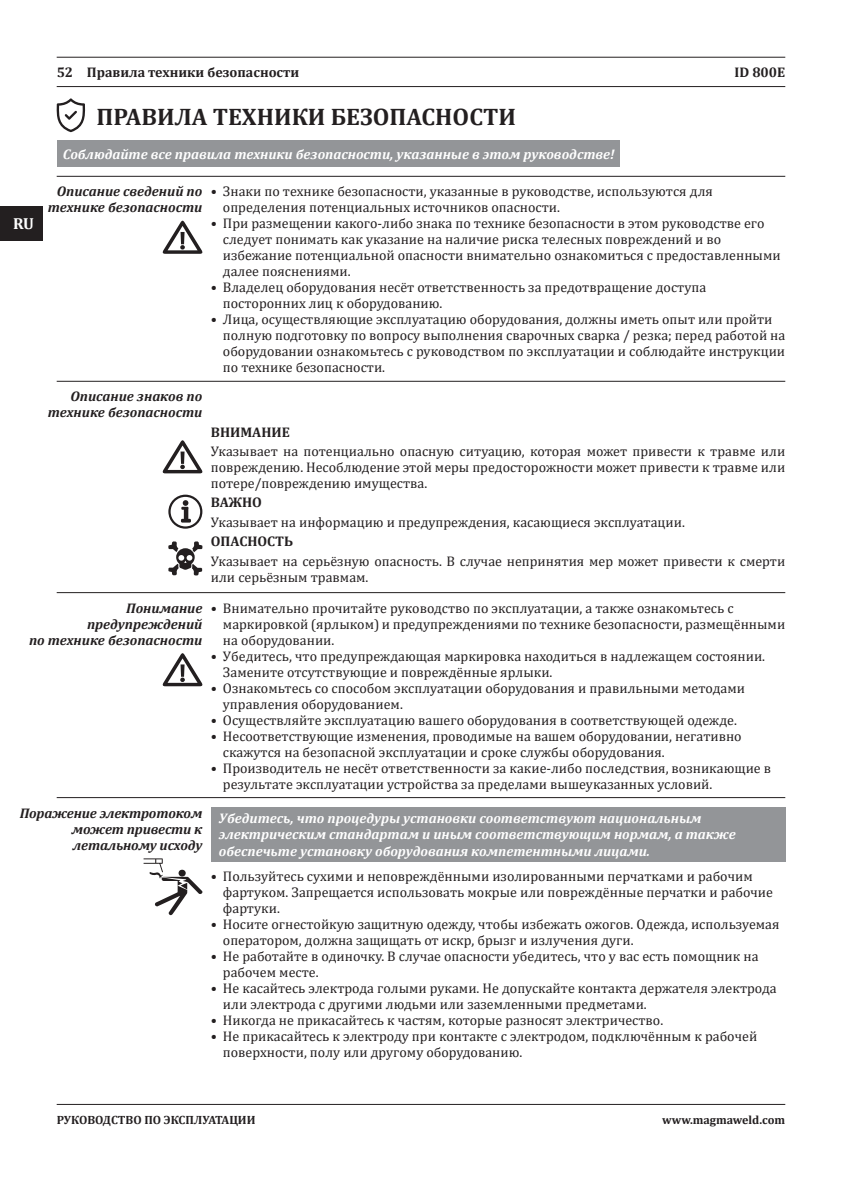
<style>
.page{position:relative;width:842px;height:1191px;background:#fff}
.page>*{position:absolute;margin:0;border:0;box-sizing:border-box;transform-origin:0 0}
.t1{font:700 24px "Cambria";color:#231f20}
.t2{font:700 16px "Cambria";color:#fff}
.t3{font:14px/16px "Cambria";color:#231f20}
.t4{font:italic 700 14px/16px "Cambria";color:#fff}
.t5{font:italic 700 14px/16px "Cambria";color:#231f20;text-align:right}
.t6{font:700 14px "Cambria";color:#231f20}
.t7{font:700 12px "Cambria";color:#231f20}
</style>
<div class="page">
<hr style="left:57px;top:1104px;width:728px;height:1px;background:#231f20">
<div style="left:0;top:206px;width:43px;height:34px;background:#231f20"></div>
<hr style="left:57px;top:57px;width:728px;height:1px;background:#231f20">
<hr style="left:57px;top:86px;width:728px;height:1px;background:#231f20">
<div style="left:57px;top:141px;width:562px;height:26px;background:#939598"></div>
<hr style="left:57px;top:176px;width:728px;height:1px;background:#231f20">
<hr style="left:57px;top:381px;width:728px;height:1px;background:#231f20">
<hr style="left:57px;top:592px;width:728px;height:1px;background:#231f20">
<hr style="left:57px;top:797px;width:728px;height:1px;background:#231f20">
<svg style="left:162px;top:221px;width:41px;height:33px"></svg>
<svg style="left:162px;top:653px;width:41px;height:33px"></svg>
<svg style="left:162px;top:440px;width:41px;height:33px"></svg>
<svg style="left:168px;top:494px;width:34px;height:34px"></svg>
<svg style="left:168px;top:541px;width:34px;height:34px"></svg>
<div style="left:211px;top:806px;width:574px;height:55px;background:#939598"></div>
<svg style="left:56px;top:98px;width:29px;height:34px"></svg>
<svg style="left:144px;top:858px;width:58px;height:57px"></svg>
<p class="t2" style="left:13px;top:213px;width:22px">RU</p>
<p class="t6" style="left:57px;top:63px;width:18px">52</p>
<p class="t6" style="left:87px;top:63px;width:214px">Правила техники безопасности</p>
<h1 class="t1" style="left:96px;top:99px;width:421px">ПРАВИЛА ТЕХНИКИ БЕЗОПАСНОСТИ</h1>
<p class="t6" style="left:734px;top:63px;width:52px">ID 800E</p>
<p class="t4" style="left:63px;top:146px;width:553px">Соблюдайте все правила техники безопасности, указанные в этом руководстве!</p>
<p class="t3" style="left:223px;top:183px;width:492px;text-indent:-12px">• Знаки по технике безопасности, указанные в руководстве, используются для определения потенциальных источников опасности.</p>
<p class="t3" style="left:223px;top:215px;width:559px;text-indent:-12px">• При размещении какого-либо знака по технике безопасности в этом руководстве его следует понимать как указание на наличие риска телесных повреждений и во избежание потенциальной опасности внимательно ознакомиться с предоставленными далее пояснениями.</p>
<p class="t3" style="left:223px;top:279px;width:485px;text-indent:-12px">• Владелец оборудования несёт ответственность за предотвращение доступа посторонних лиц к оборудованию.</p>
<p class="t3" style="left:223px;top:311px;width:564px;text-indent:-12px">• Лица, осуществляющие эксплуатацию оборудования, должны иметь опыт или пройти полную подготовку по вопросу выполнения сварочных сварка / резка; перед работой на оборудовании ознакомьтесь с руководством по эксплуатации и соблюдайте инструкции по технике безопасности.</p>
<p class="t5" style="left:48px;top:183px;width:156px">Описание сведений по технике безопасности</p>
<p class="t5" style="left:48px;top:388px;width:156px">Описание знаков по технике безопасности</p>
<p class="t6" style="left:211px;top:422px;width:80px">ВНИМАНИЕ</p>
<p class="t3" style="left:211px;top:443px;width:576px;text-align:justify">Указывает на потенциально опасную ситуацию, которая может привести к травме или повреждению. Несоблюдение этой меры предосторожности может привести к травме или потере/повреждению имущества.</p>
<p class="t6" style="left:211px;top:493px;width:53px">ВАЖНО</p>
<p class="t3" style="left:211px;top:514px;width:475px">Указывает на информацию и предупреждения, касающиеся эксплуатации.</p>
<p class="t6" style="left:211px;top:531px;width:84px">ОПАСНОСТЬ</p>
<p class="t3" style="left:211px;top:553px;width:576px">Указывает на серьёзную опасность. В случае непринятия мер может привести к смерти или серьёзным травмам.</p>
<p class="t5" style="left:29px;top:599px;width:175px">Понимание предупреждений<br>по технике безопасности</p>
<p class="t5" style="left:72px;top:804px;width:132px;text-align:justify;text-indent:-52px">Поражение электротоком может привести к летальному исходу</p>
<p class="t3" style="left:223px;top:599px;width:564px;text-indent:-12px">• Внимательно прочитайте руководство по эксплуатации, а также ознакомьтесь с маркировкой (ярлыком) и предупреждениями по технике безопасности, размещёнными на оборудовании.</p>
<p class="t3" style="left:223px;top:647px;width:544px;text-indent:-12px">• Убедитесь, что предупреждающая маркировка находиться в надлежащем состоянии.<br>Замените отсутствующие и повреждённые ярлыки.</p>
<p class="t3" style="left:223px;top:679px;width:524px;text-indent:-12px">• Ознакомьтесь со способом эксплуатации оборудования и правильными методами управления оборудованием.</p>
<p class="t3" style="left:211px;top:711px;width:527px">• Осуществляйте эксплуатацию вашего оборудования в соответствующей одежде.</p>
<p class="t3" style="left:223px;top:727px;width:520px;text-indent:-12px">• Несоответствующие изменения, проводимые на вашем оборудовании, негативно скажутся на безопасной эксплуатации и сроке службы оборудования.</p>
<p class="t3" style="left:223px;top:759px;width:550px;text-indent:-12px">• Производитель не несёт ответственности за какие-либо последствия, возникающие в результате эксплуатации устройства за пределами вышеуказанных условий.</p>
<p class="t4" style="left:219px;top:810px;width:518px">Убедитесь, что процедуры установки соответствуют национальным электрическим стандартам и иным соответствующим нормам, а также обеспечьте установку оборудования компетентными лицами.</p>
<p class="t3" style="left:223px;top:868px;width:552px;text-indent:-12px">• Пользуйтесь сухими и неповреждёнными изолированными перчатками и рабочим фартуком. Запрещается использовать мокрые или повреждённые перчатки и рабочие фартуки.</p>
<p class="t3" style="left:223px;top:916px;width:558px;text-indent:-12px">• Носите огнестойкую защитную одежду, чтобы избежать ожогов. Одежда, используемая оператором, должна защищать от искр, брызг и излучения дуги.</p>
<p class="t3" style="left:223px;top:948px;width:537px;text-indent:-12px">• Не работайте в одиночку. В случае опасности убедитесь, что у вас есть помощник на рабочем месте.</p>
<p class="t3" style="left:223px;top:980px;width:555px;text-indent:-12px">• Не касайтесь электрода голыми руками. Не допускайте контакта держателя электрода или электрода с другими людьми или заземленными предметами.</p>
<p class="t3" style="left:211px;top:1012px;width:454px">• Никогда не прикасайтесь к частям, которые разносят электричество.</p>
<p class="t3" style="left:223px;top:1028px;width:536px;text-indent:-12px">• Не прикасайтесь к электроду при контакте с электродом, подключённым к рабочей поверхности, полу или другому оборудованию.</p>
<p class="t7" style="left:57px;top:1111px;width:200px">РУКОВОДСТВО ПО ЭКСПЛУАТАЦИИ</p>
<p class="t7" style="left:662px;top:1111px;width:124px">www.magmaweld.com</p>
</div>
